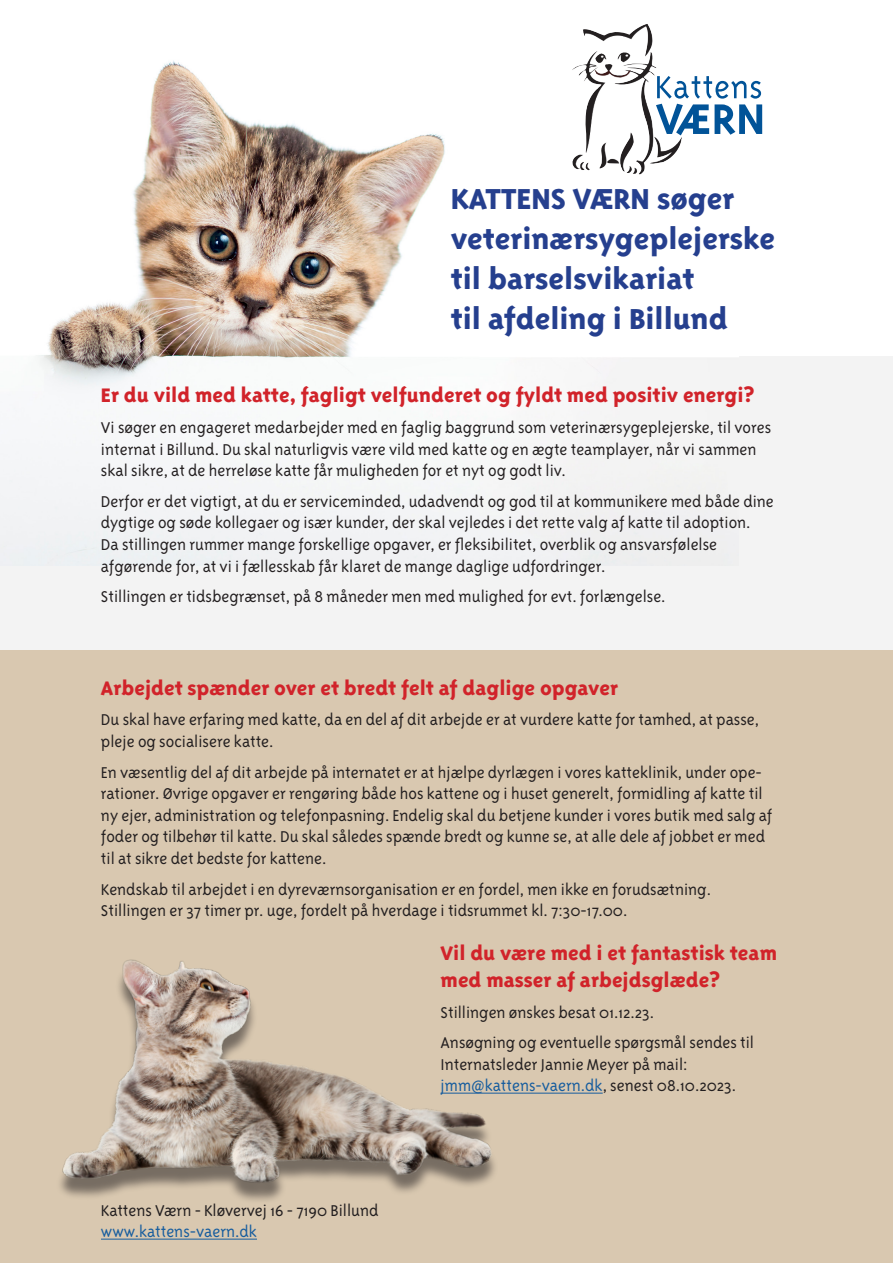
<style>
.page{position:relative;width:893px;height:1263px;background:#fff}
.page>*{position:absolute;margin:0;border:0;box-sizing:border-box;transform-origin:0 0}
.t1{font:800 33.15px/39.9px "Triplex Sans OT";color:#253f8e}
.t2{font:800 22.5px/27px "Triplex Sans OT";color:#d1232a}
.t3{font:300 18px/21.6px "Triplex Sans OT";color:#231f20}
.t4{font:300 18px "Triplex Sans OT";color:#175d9e}
.s1{color:#231f20}
</style>
<div class="page">
<div style="left:0;top:356px;width:893px;height:295px;background:#f3f3f3"></div>
<img style="left:38px;top:54px;width:701px;height:511px">
<div style="left:0;top:651px;width:893px;height:612px;background:#d9c8b0"></div>
<hr style="left:441px;top:1093px;width:162px;height:1px;background:#175d9e">
<img style="left:60px;top:959px;width:462px;height:242px">
<img style="left:583px;top:24px;width:64px;height:17px">
<svg style="left:656px;top:76px;width:106px;height:59px"></svg>
<hr style="left:101px;top:1239px;width:156px;height:1px;background:#175d9e">
<p class="t1" style="left:451px;top:179px;width:285px">KATTENS VÆRN søger</p>
<p class="t1" style="left:451px;top:219px;width:326px">veterinærsygeplejerske til barselsvikariat</p>
<p class="t1" style="left:451px;top:299px;width:278px">til afdeling i Billund</p>
<p class="t2" style="left:101px;top:382px;width:655px">Er du vild med katte, fagligt velfunderet og fyldt med positiv energi?</p>
<p class="t3" style="left:101px;top:417px;width:672px">Vi søger en engageret medarbejder med en faglig baggrund som veterinærsygeplejerske, til vores internat i Billund. Du skal naturligvis være vild med katte og en ægte teamplayer, når vi sammen skal sikre, at de herreløse katte får muligheden for et nyt og godt liv.</p>
<p class="t3" style="left:101px;top:490px;width:674px">Derfor er det vigtigt, at du er serviceminded, udadvendt og god til at kommunikere med både dine dygtige og søde kollegaer og især kunder, der skal vejledes i det rette valg af katte til adoption.</p>
<p class="t3" style="left:101px;top:534px;width:618px">Da stillingen rummer mange forskellige opgaver, er fleksibilitet, overblik og ansvarsfølelse</p>
<p class="t3" style="left:101px;top:555px;width:506px">afgørende for, at vi i fællesskab får klaret de mange daglige udfordringer.</p>
<p class="t3" style="left:101px;top:586px;width:566px">Stillingen er tidsbegrænset, på 8 måneder men med mulighed for evt. forlængelse.</p>
<p class="t2" style="left:101px;top:674px;width:518px">Arbejdet spænder over et bredt felt af daglige opgaver</p>
<p class="t3" style="left:101px;top:709px;width:660px">Du skal have erfaring med katte, da en del af dit arbejde er at vurdere katte for tamhed, at passe, pleje og socialisere katte.</p>
<p class="t3" style="left:101px;top:761px;width:673px">En væsentlig del af dit arbejde på internatet er at hjælpe dyrlægen i vores katteklinik, under ope&shy;rationer. Øvrige opgaver er rengøring både hos kattene og i huset generelt, formidling af katte til ny ejer, administration og telefonpasning. Endelig skal du betjene kunder i vores butik med salg af foder og tilbehør til katte. Du skal således spænde bredt og kunne se, at alle dele af jobbet er med til at sikre det bedste for kattene.</p>
<p class="t3" style="left:101px;top:878px;width:611px">Kendskab til arbejdet i en dyreværnsorganisation er en fordel, men ikke en forudsætning.</p>
<p class="t3" style="left:101px;top:900px;width:528px">Stillingen er 37 timer pr. uge, fordelt på hverdage i tidsrummet kl. 7:30-17.00.</p>
<p class="t2" style="left:441px;top:939px;width:338px">Vil du være med i et fantastisk team med masser af arbejdsglæde?</p>
<p class="t3" style="left:441px;top:1001px;width:215px">Stillingen ønskes besat 01.12.23.</p>
<p class="t3" style="left:441px;top:1032px;width:315px">Ansøgning og eventuelle spørgsmål sendes til</p>
<p class="t3" style="left:441px;top:1053px;width:248px">Internatsleder Jannie Meyer på mail:</p>
<p class="t4" style="left:441px;top:1076px;width:297px">jmm@kattens-vaern.dk<span class="s1">, senest 08.10.2023.</span></p>
<p class="t3" style="left:101px;top:1199px;width:279px">Kattens Værn - Kløvervej 16 - 7190 Billund</p>
<p class="t4" style="left:101px;top:1222px;width:158px">www.kattens-vaern.dk</p>
</div>
